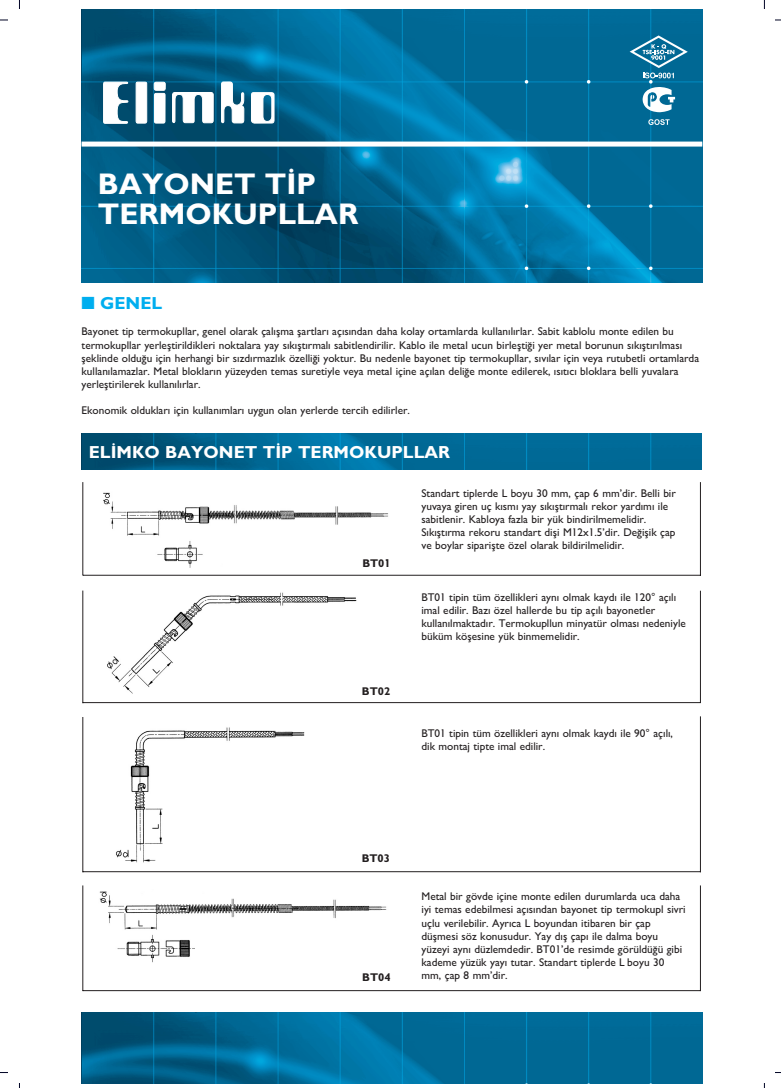
<style>
.page{position:relative;width:781px;height:1088px;background:#fff}
.page>*{position:absolute;margin:0;border:0;box-sizing:border-box;transform-origin:0 0}
.t1{font:30px/30px "M Gill Sans Bold Barek";color:#fff}
.t2{font:17.5px "M Gill Sans Bold Barek";color:#fff}
.t3{font:17.5px "M Gill Sans Bold Barek";color:#00aeef}
.t4{font:11.25px/13.1px "M Gill Sans Barek";color:#231f20}
.t5{font:11.25px "M Gill Sans Bold Barek";color:#231f20}
</style>
<div class="page">
<hr style="left:0;top:20px;width:780px;height:1px;background:#000424">
<hr style="left:0;top:1072px;width:780px;height:1px;background:#000424">
<hr style="left:19px;top:0;width:1px;height:1088px;background:#000424">
<hr style="left:763px;top:0;width:1px;height:1088px;background:#000424">
<div style="left:9px;top:9px;width:765px;height:1074px;background:#fff"></div>
<img style="left:82px;top:9px;width:620px;height:273px">
<div style="left:81px;top:142px;width:621px;height:5px;background:#fff"></div>
<img style="left:82px;top:1012px;width:620px;height:71px">
<svg style="left:629px;top:35px;width:58px;height:43px;background:#3185a9"></svg>
<svg style="left:641px;top:87px;width:33px;height:25px"></svg>
<svg style="left:648px;top:119px;width:21px;height:6px"></svg>
<svg style="left:103px;top:82px;width:25px;height:41px"></svg>
<svg style="left:136px;top:82px;width:11px;height:41px"></svg>
<svg style="left:154px;top:82px;width:11px;height:41px"></svg>
<svg style="left:172px;top:92px;width:41px;height:31px"></svg>
<svg style="left:221px;top:82px;width:23px;height:41px"></svg>
<svg style="left:251px;top:93px;width:23px;height:30px"></svg>
<img style="left:81px;top:434px;width:620px;height:35px">
<hr style="left:82px;top:482px;width:1px;height:93px;background:#231f20">
<hr style="left:699px;top:482px;width:1px;height:93px;background:#231f20">
<hr style="left:83px;top:575px;width:617px;height:1px;background:#231f20">
<svg style="left:82px;top:590px;width:618px;height:114px"></svg>
<hr style="left:82px;top:717px;width:1px;height:155px;background:#231f20">
<hr style="left:699px;top:716px;width:1px;height:156px;background:#231f20">
<hr style="left:83px;top:871px;width:617px;height:1px;background:#231f20">
<img style="left:103px;top:492px;width:285px;height:76px">
<div style="left:101px;top:589px;width:262px;height:108px;background:#fff"></div>
<img style="left:107px;top:592px;width:250px;height:102px">
<img style="left:116px;top:727px;width:189px;height:136px">
<hr style="left:82px;top:885px;width:1px;height:106px;background:#231f20">
<hr style="left:699px;top:885px;width:1px;height:106px;background:#231f20">
<hr style="left:83px;top:990px;width:617px;height:1px;background:#231f20">
<img style="left:117px;top:934px;width:77px;height:28px">
<img style="left:99px;top:891px;width:288px;height:39px">
<h1 class="t1" style="left:98px;top:172px;width:262px">BAYONET T‹P<br>TERMOKUPLLAR</h1>
<h2 class="t3" style="left:82px;top:297px;width:82px">■ GENEL</h2>
<p class="t4" style="left:82px;top:326px;width:619px">Bayonet tip termokupllar, genel olarak çal›flma flartlar› aç›s›ndan daha kolay ortamlarda kullan›l›rlar. Sabit kablolu monte edilen bu termokupllar yerlefltirildikleri noktalara yay s›k›flt›rmal› sabitlendirilir. Kablo ile metal ucun birleflti¤i yer metal borunun s›k›flt›r›lmas› fleklinde oldu¤u için herhangi bir s›zd›rmazl›k özelli¤i yoktur. Bu nedenle bayonet tip termokupllar, s›v›lar için veya rutubetli ortamlarda kullan›lamazlar. Metal bloklar›n yüzeyden temas suretiyle veya metal içine aç›lan deli¤e monte edilerek, ›s›t›c› bloklara belli yuvalara yerlefltirilerek kullan›l›rlar.</p>
<p class="t4" style="left:82px;top:405px;width:330px">Ekonomik olduklar› için kullan›mlar› uygun olan yerlerde tercih edilirler.</p>
<h2 class="t2" style="left:89px;top:446px;width:362px">EL‹MKO BAYONET T‹P TERMOKUPLLAR</h2>
<p class="t4" style="left:421px;top:488px;width:256px">Standart tiplerde L boyu 30 mm, çap 6 mm’dir. Belli bir yuvaya giren uç k›sm› yay s›k›flt›rmal› rekor yard›m› ile sabitlenir. Kabloya fazla bir yük bindirilmemelidir.<br>S›k›flt›rma rekoru standart difli M12x1.5’dir. De¤iflik çap ve boylar sipariflte özel olarak bildirilmelidir.</p>
<p class="t5" style="left:362px;top:560px;width:30px">BT01</p>
<p class="t5" style="left:362px;top:687px;width:30px">BT02</p>
<p class="t4" style="left:421px;top:591px;width:266px">BT01 tipin tüm özellikleri ayn› olmak kayd› ile 120° aç›l› imal edilir. Baz› özel hallerde bu tip aç›l› bayonetler kullan›lmaktad›r. Termokupllun minyatür olmas› nedeniyle büküm köflesine yük binmemelidir.</p>
<p class="t4" style="left:421px;top:728px;width:253px">BT01 tipin tüm özellikleri ayn› olmak kayd› ile 90° aç›l›, dik montaj tipte imal edilir.</p>
<p class="t5" style="left:361px;top:854px;width:30px">BT03</p>
<p class="t4" style="left:421px;top:891px;width:265px">Metal bir gövde içine monte edilen durumlarda uca daha iyi temas edebilmesi aç›s›ndan bayonet tip termokupl sivri uçlu verilebilir. Ayr›ca L boyundan itibaren bir çap düflmesi söz konusudur. Yay d›fl çap› ile dalma boyu yüzeyi ayn› düzlemdedir. BT01’de resimde görüldü¤ü gibi kademe yüzük yay› tutar. Standart tiplerde L boyu 30</p>
<p class="t5" style="left:362px;top:973px;width:30px">BT04</p>
<p class="t4" style="left:421px;top:970px;width:88px">mm, çap 8 mm’dir.</p>
</div>
